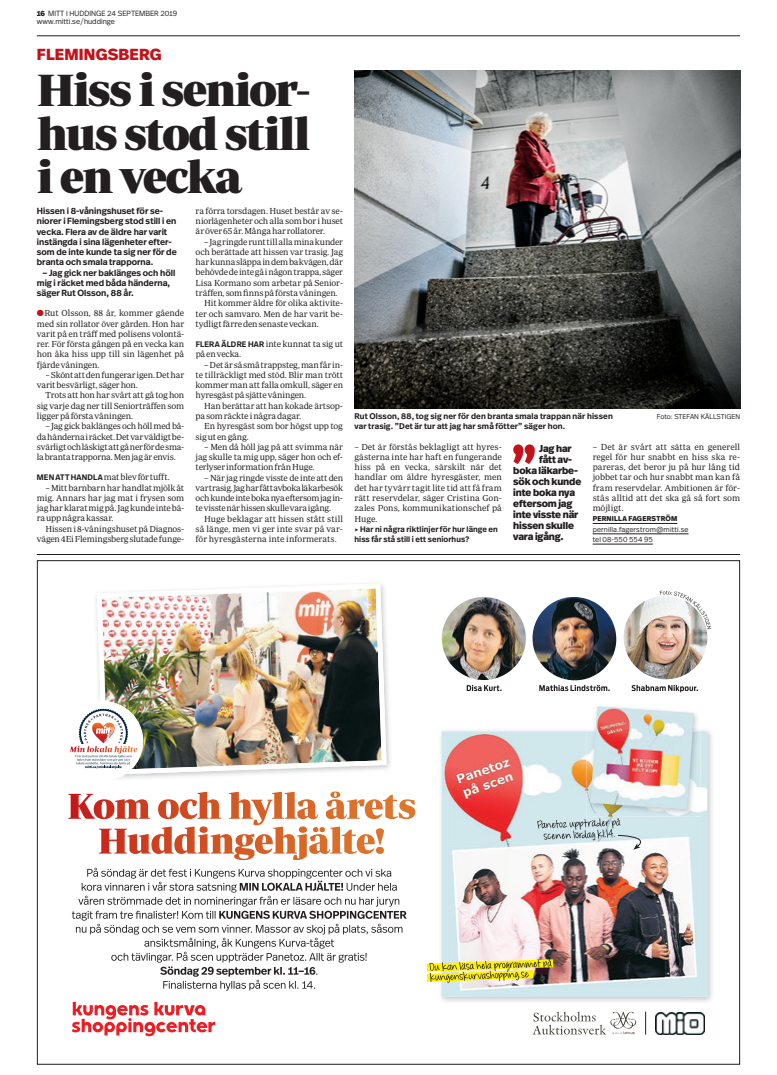
<style>
.page{position:relative;width:777px;height:1075px;background:#fff}
.page>*{position:absolute;margin:0;border:0;box-sizing:border-box;transform-origin:0 0}
.t1{font:46px/43.7px "Periodico Display";letter-spacing:-.045em;color:#231f20;text-align:justify}
.t2{font:800 16px "Real Head OT";letter-spacing:.015em;color:#c4121a}
.t3{font:800 10px "Real Head OT";letter-spacing:-.01em;color:#231f20}
.t4{font:8.9px/10.3px "Periodico Text Lg";letter-spacing:-.015em;color:#231f20;text-align:justify}
.t5{font:600 8.9px/10.3px "Real Head OT";color:#231f20}
.t6{font:600 8.2px "Real Head OT";letter-spacing:.015em;color:#231f20}
.t7{font:600 8px/10.2px "Real Head OT";letter-spacing:.01em;color:#231f20}
.t8{font:300 7.5px/8px "Real Head OT";color:#231f20}
.t9{font:300 7.3px/10.2px "Real Head OT";letter-spacing:.02em;color:#231f20}
.t10{font:300 7px "Real Head OT";letter-spacing:.005em;color:#231f20}
.t11{font:800 7px "Real Head OT";letter-spacing:.03em;color:#231f20}
.s1{font-weight:800}
.s2{color:#c4121a}
.s3{font-family:"Real Head OT";font-weight:600;font-size:8px}
</style>
<div class="page">
<hr style="left:37px;top:36px;width:703px;height:1px;background:#231f20">
<img style="left:354px;top:71px;width:386px;height:338px">
<hr style="left:592px;top:523px;width:85px;height:1px;background:#231f20">
<hr style="left:592px;top:534px;width:96px;height:1px;background:#231f20">
<hr style="left:592px;top:544px;width:61px;height:1px;background:#231f20">
<hr style="left:37px;top:554px;width:703px;height:1px;background:#231f20">
<svg style="left:513px;top:444px;width:22px;height:20px"></svg>
<img style="left:680px;top:730px;width:32px;height:272px">
<img style="left:442px;top:731px;width:265px;height:266px">
<img style="left:95px;top:583px;width:295px;height:196px">
<img style="left:97px;top:584px;width:289px;height:191px">
<svg style="left:72px;top:868px;width:335px;height:123px"></svg>
<div style="left:64px;top:702px;width:79px;height:79px;background:#fff;border-radius:50%"></div>
<svg style="left:69px;top:747px;width:71px;height:23px"></svg>
<svg style="left:70px;top:708px;width:63px;height:61px"></svg>
<div style="left:63px;top:701px;width:80px;height:80px;border:1px solid #fff;border-radius:50%"></div>
<svg style="left:68px;top:791px;width:347px;height:28px"></svg>
<svg style="left:99px;top:826px;width:285px;height:34px"></svg>
<img style="left:655px;top:1012px;width:49px;height:22px">
<svg style="left:645px;top:1011px;width:1px;height:24px"></svg>
<svg style="left:533px;top:1011px;width:103px;height:24px"></svg>
<svg style="left:467px;top:685px;width:34px;height:6px"></svg>
<svg style="left:539px;top:686px;width:70px;height:5px"></svg>
<svg style="left:631px;top:685px;width:67px;height:7px"></svg>
<img style="left:442px;top:597px;width:84px;height:83px">
<img style="left:532px;top:597px;width:85px;height:89px">
<img style="left:623px;top:596px;width:89px;height:89px">
<img style="left:586px;top:714px;width:114px;height:102px">
<img style="left:590px;top:706px;width:104px;height:104px">
<svg style="left:72px;top:1002px;width:143px;height:34px"></svg>
<svg style="left:660px;top:591px;width:51px;height:38px"></svg>
<svg style="left:537px;top:818px;width:113px;height:32px"></svg>
<img style="left:426px;top:955px;width:135px;height:31px">
<p class="t8" style="left:37px;top:10px;width:142px"><span class="s1">16</span> MITT I HUDDINGE 24 SEPTEMBER 2019 www.mitti.se/huddinge</p>
<h2 class="t2" style="left:37px;top:44px;width:126px">Flemingsberg</h2>
<h1 class="t1" style="left:37px;top:67px;width:275px">Hiss i senior&shy;hus stod still i en vecka</h1>
<p class="t5" style="left:37px;top:206px;width:141px">Hissen i 8-våningshuset för se&shy;niorer i Flemingsberg stod still i en vecka. Flera av de äldre har varit instängda i sina lägenheter efter&shy;som de inte kunde ta sig ner för de branta och smala trapporna.</p>
<p class="t5" style="left:37px;top:267px;width:140px;text-indent:6px">– Jag gick ner baklänges och höll mig i räcket med båda händerna, säger Rut Olsson, 88 år.</p>
<p class="t4" style="left:37px;top:308px;width:149px"><span class="s2">●</span>Rut Olsson, 88 år, kommer gående med sin rollator över gården. Hon har varit på en träff med polisens volontä&shy;rer. För första gången på en vecka kan hon åka hiss upp till sin lägenhet på fjärde våningen.</p>
<p class="t4" style="left:37px;top:370px;width:149px;text-indent:8px">– Skönt att den fungerar igen. Det har varit besvärligt, säger hon.</p>
<p class="t4" style="left:37px;top:390px;width:149px;text-indent:8px">Trots att hon har svårt att gå tog hon sig varje dag ner till Seniorträffen som ligger på första våningen.</p>
<p class="t4" style="left:37px;top:421px;width:149px;text-indent:8px">– Jag gick baklänges och höll med bå&shy;da händerna i räcket. Det var väldigt be&shy;svärligt och läskigt att gå ner för de sma&shy;la branta trapporna. Men jag är envis.</p>
<p class="t4" style="left:37px;top:472px;width:134px"><span class="s3">Men att handla</span> mat blev för tufft.</p>
<p class="t4" style="left:37px;top:482px;width:149px;text-indent:8px">– Mitt barnbarn har handlat mjölk åt mig. Annars har jag mat i frysen som jag har klarat mig på. Jag kunde inte bä&shy;ra upp några kassar.</p>
<p class="t4" style="left:37px;top:523px;width:149px;text-align:right">Hissen i 8-våningshuset på Diagnos&shy;vägen 4Ei Flemingsberg slutade funge-</p>
<p class="t4" style="left:196px;top:206px;width:149px">ra förra torsdagen. Huset består av se&shy;niorlägenheter och alla som bor i huset är över 65 år. Många har rollatorer.</p>
<p class="t4" style="left:204px;top:236px;width:140px">– Jag ringde runt till alla mina kunder</p>
<p class="t4" style="left:196px;top:247px;width:149px">och berättade att hissen var trasig. Jag</p>
<p class="t4" style="left:196px;top:257px;width:149px">har kunna släppa in dem bakvägen, där</p>
<p class="t4" style="left:196px;top:267px;width:149px">behövde de inte gå i någon trappa, säger</p>
<p class="t4" style="left:196px;top:277px;width:149px">Lisa Kormano som arbetar på Senior-</p>
<p class="t4" style="left:196px;top:288px;width:143px">träffen, som finns på första våningen.</p>
<p class="t4" style="left:204px;top:298px;width:140px">Hit kommer äldre för olika aktivite-</p>
<p class="t4" style="left:196px;top:308px;width:149px">ter och samvaro. Men de har varit be-</p>
<p class="t4" style="left:196px;top:318px;width:125px">tydligt färre den senaste veckan.</p>
<p class="t4" style="left:196px;top:339px;width:149px"><span class="s3">Flera äldre har</span> inte kunnat ta sig ut på en vecka.</p>
<p class="t4" style="left:196px;top:359px;width:149px;text-indent:9px">– Det är så små trappsteg, man får in&shy;te tillräckligt med stöd. Blir man trött kommer man att falla omkull, säger en hyresgäst på sjätte våningen.</p>
<p class="t4" style="left:196px;top:400px;width:149px;text-indent:9px">Han berättar att han kokade ärtsop&shy;pa som räckte i några dagar.</p>
<p class="t4" style="left:196px;top:421px;width:149px;text-indent:8px">En hyresgäst som bor högst upp tog sig ut en gång.</p>
<p class="t4" style="left:196px;top:441px;width:149px;text-indent:8px">– Men då höll jag på att svimma när jag skulle ta mig upp, säger hon och ef&shy;terlyser information från Huge.</p>
<p class="t4" style="left:196px;top:472px;width:149px;text-indent:8px">– När jag ringde visste de inte att den var trasig. Jag har fått avboka läkarbesök och kunde inte boka nya eftersom jag in&shy;te visste när hissen skulle vara igång.</p>
<p class="t4" style="left:196px;top:513px;width:149px;text-indent:8px">Huge beklagar att hissen stått still så länge, men vi ger inte svar på var&shy;för hyresgästerna inte informerats.</p>
<p class="t6" style="left:354px;top:411px;width:260px">Rut Olsson, 88, tog sig ner för den branta smala trappan när hissen</p>
<p class="t10" style="left:657px;top:412px;width:65px">Foto: Stefan Källstigen</p>
<p class="t6" style="left:354px;top:421px;width:212px">var trasig. ”Det är tur att jag har små fötter” säger hon.</p>
<p class="t4" style="left:354px;top:441px;width:149px">– Det är förstås beklagligt att hyres&shy;gästerna inte har haft en fungerande hiss på en vecka, särskilt när det handlar om äldre hyresgäster, men det har tyvärr tagit lite tid att få fram rätt reservdelar, säger Cristina Gon&shy;zales Pons, kommunikationschef på Huge.</p>
<p class="t7" style="left:354px;top:524px;width:145px">▸Har ni några riktlinjer för hur länge en hiss får stå still i ett seniorhus?</p>
<p class="t3" style="left:539px;top:442px;width:34px">Jag har</p>
<p class="t3" style="left:539px;top:453px;width:35px">fått av-</p>
<p class="t3" style="left:513px;top:464px;width:66px">boka läkarbe-</p>
<p class="t3" style="left:513px;top:475px;width:70px">sök och kunde</p>
<p class="t3" style="left:513px;top:486px;width:63px">inte boka nya</p>
<p class="t3" style="left:513px;top:497px;width:61px">eftersom jag</p>
<p class="t3" style="left:513px;top:508px;width:67px">inte visste när</p>
<p class="t3" style="left:513px;top:519px;width:62px">hissen skulle</p>
<p class="t3" style="left:513px;top:530px;width:52px">vara igång.</p>
<p class="t4" style="left:592px;top:441px;width:149px">– Det är svårt att sätta en generell regel för hur snabbt en hiss ska re&shy;pareras, det beror ju på hur lång tid jobbet tar och hur snabbt man kan få fram reservdelar. Ambitionen är för&shy;stås alltid att det ska gå så fort som möjligt.</p>
<p class="t11" style="left:592px;top:514px;width:86px">Pernilla Fagerström</p>
<p class="t9" style="left:592px;top:524px;width:97px">pernilla.fagerstrom@mitti.se tel 08-550 554 95</p>
</div>
